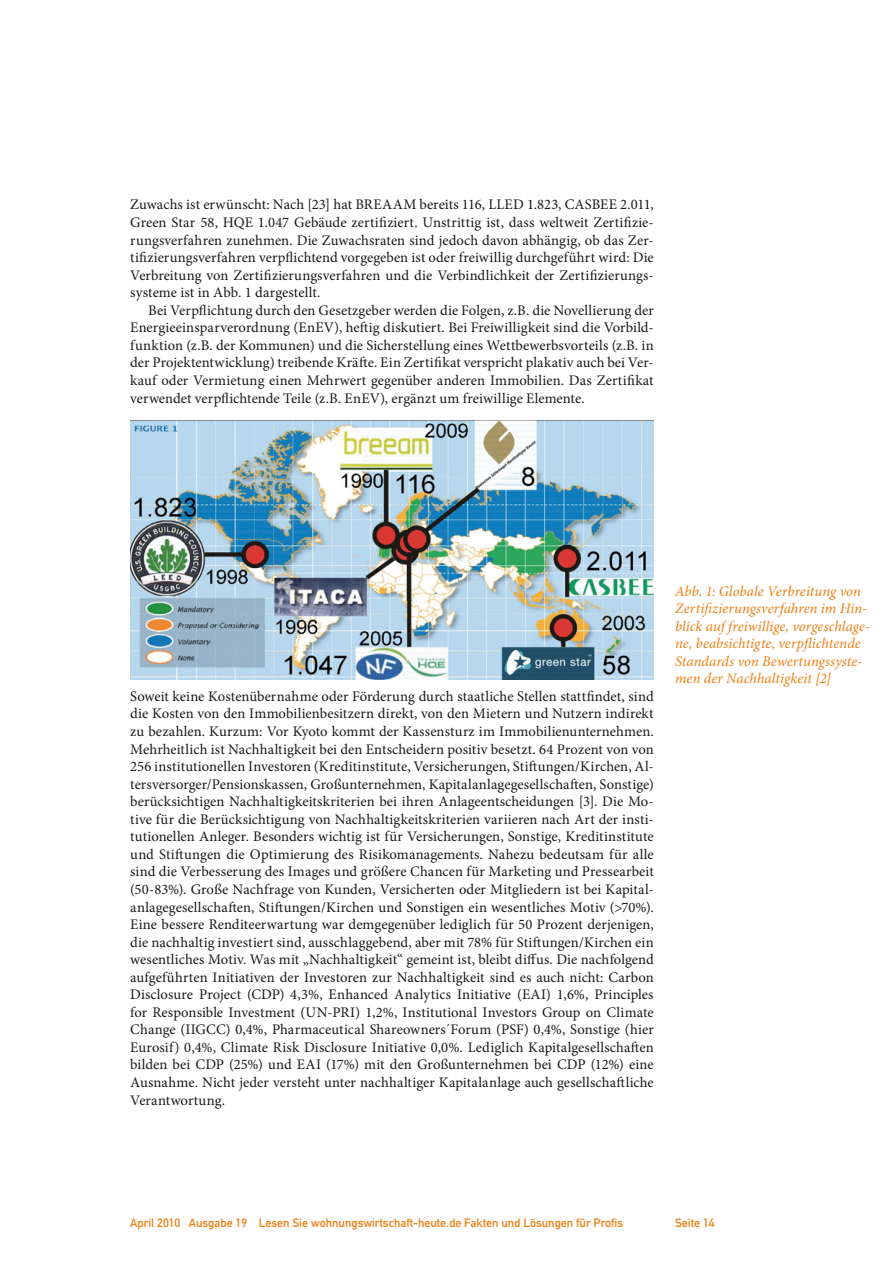
<style>
.page{position:relative;width:893px;height:1263px;background:#fff}
.page>*{position:absolute;margin:0;border:0;box-sizing:border-box;transform-origin:0 0}
.Fließtext_erste_Zeil{font:14.7px/17.5px "Minion Pro";letter-spacing:.005em;color:#1a171c;text-align:justify}
.Fliesstext{font:14.7px/17.5px "Minion Pro";letter-spacing:.005em;color:#1a171c;text-align:justify}
.Zwischentext{font:italic 14.7px/17.5px "Minion Pro";letter-spacing:.005em;color:#ee7e11}
.t1{font:12px "DIN Mittelschrift";color:#ee7e11}
</style>
<div class="page">
<img style="left:130px;top:421px;width:524px;height:258px">
<p class="Fließtext_erste_Zeil" style="left:130px;top:196px;width:525px">Zuwachs ist erwünscht: Nach [23] hat BREAAM bereits 116, LLED 1.823, CASBEE 2.011, Green Star 58, HQE 1.047 Gebäude zertifiziert. Unstrittig ist, dass weltweit Zertifizie&shy;rungsverfahren zunehmen. Die Zuwachsraten sind jedoch davon abhängig, ob das Zer&shy;tifizierungsverfahren verpflichtend vorgegeben ist oder freiwillig durchgeführt wird: Die Verbreitung von Zertifizierungsverfahren und die Verbindlichkeit der Zertifizierungs&shy;systeme ist in Abb. 1 dargestellt.</p>
<p class="Fliesstext" style="left:130px;top:301px;width:525px;text-indent:18px">Bei Verpflichtung durch den Gesetzgeber werden die Folgen, z.B. die Novellierung der Energieeinsparverordnung (EnEV), heftig diskutiert. Bei Freiwilligkeit sind die Vorbild&shy;funktion (z.B. der Kommunen) und die Sicherstellung eines Wettbewerbsvorteils (z.B. in der Projektentwicklung) treibende Kräfte. Ein Zertifikat verspricht plakativ auch bei Ver&shy;kauf oder Vermietung einen Mehrwert gegenüber anderen Immobilien. Das Zertifikat verwendet verpflichtende Teile (z.B. EnEV), ergänzt um freiwillige Elemente.</p>
<p class="Fließtext_erste_Zeil" style="left:130px;top:687px;width:525px">Soweit keine Kostenübernahme oder Förderung durch staatliche Stellen stattfindet, sind die Kosten von den Immobilienbesitzern direkt, von den Mietern und Nutzern indirekt zu bezahlen. Kurzum: Vor Kyoto kommt der Kassensturz im Immobilienunternehmen.<br>Mehrheitlich ist Nachhaltigkeit bei den Entscheidern positiv besetzt. 64 Prozent von von 256 institutionellen Investoren (Kreditinstitute, Versicherungen, Stiftungen/Kirchen, Al&shy;tersversorger/Pensionskassen, Großunternehmen, Kapitalanlagegesellschaften, Sonstige) berücksichtigen Nachhaltigkeitskriterien bei ihren Anlageentscheidungen [3]. Die Mo&shy;tive für die Berücksichtigung von Nachhaltigkeitskriterien variieren nach Art der insti&shy;tutionellen Anleger. Besonders wichtig ist für Versicherungen, Sonstige, Kreditinstitute und Stiftungen die Optimierung des Risikomanagements. Nahezu bedeutsam für alle sind die Verbesserung des Images und größere Chancen für Marketing und Pressearbeit (50-83%). Große Nachfrage von Kunden, Versicherten oder Mitgliedern ist bei Kapital&shy;anlagegesellschaften, Stiftungen/Kirchen und Sonstigen ein wesentliches Motiv (&gt;70%).<br>Eine bessere Renditeerwartung war demgegenüber lediglich für 50 Prozent derjenigen, die nachhaltig investiert sind, ausschlaggebend, aber mit 78% für Stiftungen/Kirchen ein wesentliches Motiv. Was mit „Nachhaltigkeit“ gemeint ist, bleibt diffus. Die nachfolgend aufgeführten Initiativen der Investoren zur Nachhaltigkeit sind es auch nicht: Carbon Disclosure Project (CDP) 4,3%, Enhanced Analytics Initiative (EAI) 1,6%, Principles for Responsible Investment (UN-PRI) 1,2%, Institutional Investors Group on Climate Change (IIGCC) 0,4%, Pharmaceutical Shareowners´Forum (PSF) 0,4%, Sonstige (hier Eurosif) 0,4%, Climate Risk Disclosure Initiative 0,0%. Lediglich Kapitalgesellschaften bilden bei CDP (25%) und EAI (17%) mit den Großunternehmen bei CDP (12%) eine Ausnahme. Nicht jeder versteht unter nachhaltiger Kapitalanlage auch gesellschaftliche Verantwortung.</p>
<p class="Zwischentext" style="left:675px;top:582px;width:196px">Abb. 1: Globale Verbreitung von Zertifizierungsverfahren im Hin&shy;blick auf freiwillige, vorgeschlage&shy;ne, beabsichtigte, verpflichtende Standards von Bewertungssyste&shy;men der Nachhaltigkeit [2]</p>
<p class="t1" style="left:130px;top:1216px;width:494px">April 2010 Ausgabe 19 Lesen Sie wohnungswirtschaft-heute.de Fakten und Lösungen für Profis</p>
<p class="t1" style="left:675px;top:1216px;width:41px">Seite 14</p>
</div>
